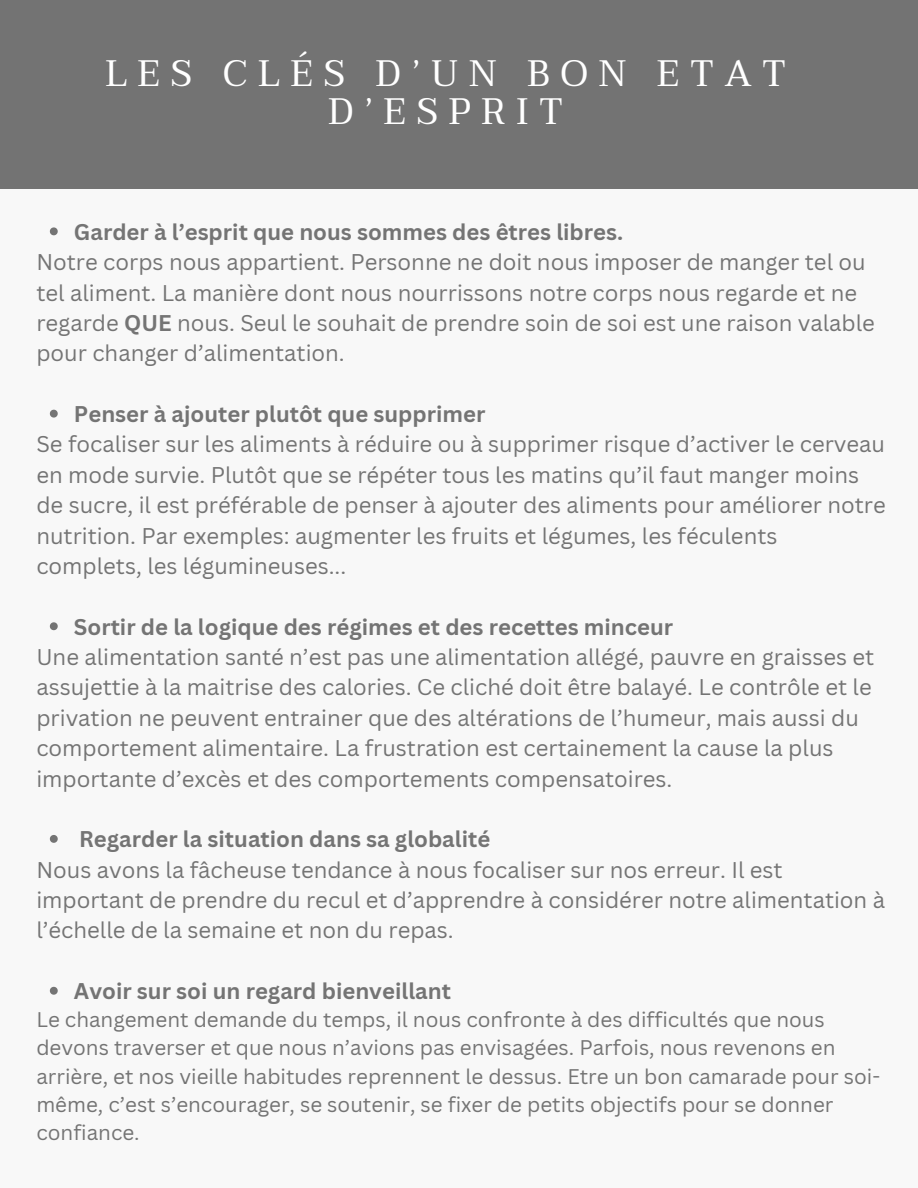
<style>
.page{position:relative;width:918px;height:1188px;background:#f8f8f8}
.page>*{position:absolute;margin:0;border:0;box-sizing:border-box;transform-origin:0 0}
.t1{font:36.6px/37.2px "Taviraj";letter-spacing:.29em;color:#fff;text-align:center}
.t2{font:22.2px/30.3px "Canva Sans";color:#747474}
.t3{font:700 22.2px "Canva Sans";color:#747474}
.t4{font:20.7px/28.2px "Canva Sans";color:#747474}
.s1{font-weight:700}
</style>
<div class="page">
<div style="left:0;top:0;width:918px;height:189px;background:#737373"></div>
<svg style="left:50px;top:227px;width:8px;height:8px"></svg>
<svg style="left:50px;top:410px;width:8px;height:8px"></svg>
<svg style="left:50px;top:622px;width:8px;height:8px"></svg>
<svg style="left:50px;top:835px;width:8px;height:8px"></svg>
<svg style="left:50px;top:987px;width:8px;height:8px"></svg>
<p class="t1" style="left:105px;top:55px;width:682px">LES CLÉS D’UN BON ETAT<br>D’ESPRIT</p>
<p class="t3" style="left:74px;top:216px;width:551px">Garder à l’esprit que nous sommes des êtres libres.</p>
<p class="t2" style="left:36px;top:246px;width:840px">Notre corps nous appartient. Personne ne doit nous imposer de manger tel ou tel aliment. La manière dont nous nourrissons notre corps nous regarde et ne regarde <span class="s1">QUE</span> nous. Seul le souhait de prendre soin de soi est une raison valable pour changer d’alimentation.</p>
<p class="t3" style="left:74px;top:398px;width:413px">Penser à ajouter plutôt que supprimer</p>
<p class="t2" style="left:36px;top:429px;width:851px">Se focaliser sur les aliments à réduire ou à supprimer risque d’activer le cerveau en mode survie. Plutôt que se répéter tous les matins qu’il faut manger moins de sucre, il est préférable de penser à ajouter des aliments pour améliorer notre nutrition. Par exemples: augmenter les fruits et légumes, les féculents complets, les légumineuses...</p>
<p class="t3" style="left:74px;top:611px;width:601px">Sortir de la logique des régimes et des recettes minceur</p>
<p class="t2" style="left:36px;top:641px;width:839px">Une alimentation santé n’est pas une alimentation allégé, pauvre en graisses et assujettie à la maitrise des calories. Ce cliché doit être balayé. Le contrôle et le privation ne peuvent entrainer que des altérations de l’humeur, mais aussi du comportement alimentaire. La frustration est certainement la cause la plus importante d’excès et des comportements compensatoires.</p>
<p class="t3" style="left:79px;top:824px;width:413px">Regarder la situation dans sa globalité</p>
<p class="t2" style="left:36px;top:854px;width:850px">Nous avons la fâcheuse tendance à nous focaliser sur nos erreur. Il est important de prendre du recul et d’apprendre à considérer notre alimentation à l’échelle de la semaine et non du repas.</p>
<p class="t3" style="left:74px;top:975px;width:378px">Avoir sur soi un regard bienveillant</p>
<p class="t4" style="left:36px;top:1005px;width:845px">Le changement demande du temps, il nous confronte à des difficultés que nous devons traverser et que nous n’avions pas envisagées. Parfois, nous revenons en arrière, et nos vieille habitudes reprennent le dessus. Etre un bon camarade pour soi&shy;même, c’est s’encourager, se soutenir, se fixer de petits objectifs pour se donner confiance.</p>
</div>
